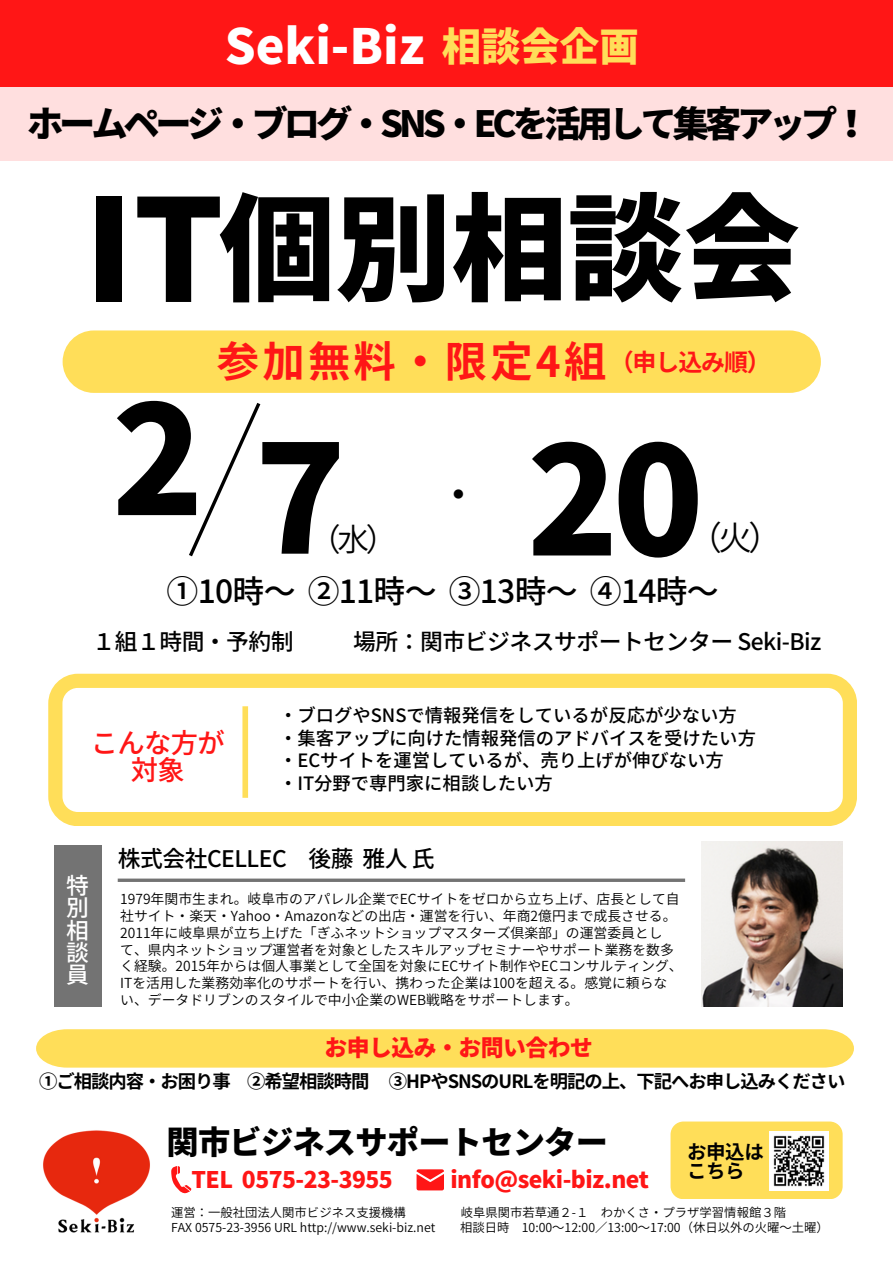
<style>
.page{position:relative;width:893px;height:1264px;background:#fff}
.page>*{position:absolute;margin:0;border:0;box-sizing:border-box;transform-origin:0 0}
.t1{font:900 150.6px "Noto Sans JP";color:#000}
.t2{font:900 150px "Noto Sans JP";color:#000}
.t3{font:900 141.6px "Noto Sans JP";color:#000}
.t4{font:900 116.1px "Noto Sans JP";color:#000}
.t5{font:900 48.45px "Noto Sans JP";color:#fff}
.t6{font:600 44.7px "Noto Sans JP";color:#000}
.t7{font:700 42.3px "Noto Sans JP";letter-spacing:.075em;color:#ff1616}
.t8{font:900 39.45px "Noto Sans JP";color:#ffde59}
.t9{font:900 36.15px "Noto Sans JP";letter-spacing:-.115em;color:#000}
.t10{font:600 33.45px "Noto Sans JP";color:#000}
.t11{font:900 32.25px "Noto Sans JP";letter-spacing:-.025em;color:#000}
.t12{font:500 31.8px "Noto Sans JP";letter-spacing:-.025em;color:#000}
.t13{font:600 31.5px "Noto Sans JP";color:#000}
.t14{font:500 27.3px "Noto Sans JP";letter-spacing:-.025em;color:#ff1616}
.t15{font:700 24px "Noto Sans JP";letter-spacing:-.05em;color:#ff1616}
.t16{font:500 22.8px "Noto Sans JP";letter-spacing:-.025em;color:#000}
.t17{font:900 22.8px "Noto Sans JP";letter-spacing:-.025em;color:#ff1616}
.t18{font:500 22.8px/22.2px "Noto Sans JP";color:#fff;text-align:justify}
.t19{font:700 19.5px "Noto Sans JP";letter-spacing:-.025em;color:#000}
.t20{font:500 18.3px "Noto Sans JP";color:#000}
.t21{font:700 18.3px "Noto Sans JP";letter-spacing:-.055em;color:#000}
.t22{font:600 13.8px/16.8px "Noto Sans JP";color:#000}
.t23{font:600 12.3px "Noto Sans JP";color:#000}
</style>
<div class="page">
<div style="left:0;top:0;width:892px;height:87px;background:#ff1616"></div>
<div style="left:0;top:87px;width:892px;height:74px;background:#ffdfdf"></div>
<div style="left:36px;top:1029px;width:817px;height:38px;background:#ffde59"></div>
<svg style="left:48px;top:673px;width:809px;height:153px"></svg>
<div style="left:242px;top:706px;width:6px;height:91px;background:#ffde59"></div>
<svg style="left:118px;top:878px;width:567px;height:4px;background:#888"></svg>
<img style="left:43px;top:1130px;width:107px;height:103px">
<div style="left:54px;top:845px;width:47px;height:161px;background:#737373"></div>
<svg style="left:171px;top:1166px;width:20px;height:27px"></svg>
<svg style="left:416px;top:1169px;width:27px;height:21px"></svg>
<div style="left:63px;top:330px;width:757px;height:63px;background:#ffde59;border-radius:31px"></div>
<svg style="left:189px;top:403px;width:72px;height:154px"></svg>
<img style="left:701px;top:842px;width:141px;height:164px">
<div style="left:670px;top:1121px;width:172px;height:78px;background:#ffde59;border-radius:13px"></div>
<img style="left:769px;top:1131px;width:59px;height:59px">
<p class="t5" style="left:225px;top:7px;width:201px">Seki-Biz</p>
<h6 class="t8" style="left:442px;top:15px;width:198px">相談会企画</h6>
<p class="t9" style="left:27px;top:95px;width:843px">ホームページ・ブログ・SNS・ECを活用して集客アップ！</p>
<p class="t3" style="left:84px;top:138px;width:142px">IT</p>
<p class="t4" style="left:219px;top:156px;width:582px">個別相談会</p>
<p class="t7" style="left:217px;top:328px;width:391px">参加無料・限定4組</p>
<p class="t15" style="left:609px;top:343px;width:163px">（申し込み順）</p>
<h5 class="t1" style="left:112px;top:340px;width:93px">2</h5>
<p class="t2" style="left:527px;top:381px;width:178px">20</p>
<h1 class="t2" style="left:255px;top:379px;width:93px">7</h1>
<p class="t6" style="left:436px;top:459px;width:46px">・</p>
<p class="t10" style="left:688px;top:511px;width:95px">（火）</p>
<p class="t13" style="left:309px;top:514px;width:90px">（水）</p>
<p class="t12" style="left:166px;top:565px;width:553px">①10時～ ②11時～ ③13時〜 ④14時〜</p>
<p class="t16" style="left:92px;top:624px;width:203px">１組１時間・予約制</p>
<p class="t16" style="left:353px;top:624px;width:469px">場所：関市ビジネスサポートセンター Seki-Biz</p>
<p class="t14" style="left:91px;top:721px;width:136px">こんな方が</p>
<p class="t14" style="left:131px;top:748px;width:56px">対象</p>
<p class="t20" style="left:279px;top:701px;width:457px">・ブログやSNSで情報発信をしているが反応が少ない方</p>
<p class="t20" style="left:279px;top:723px;width:476px">・集客アップに向けた情報発信のアドバイスを受けたい方</p>
<p class="t20" style="left:279px;top:746px;width:444px">・ECサイトを運営しているが、売り上げが伸びない方</p>
<p class="t20" style="left:279px;top:768px;width:273px">・IT分野で専門家に相談したい方</p>
<p class="t18" style="left:66px;top:873px;width:24px">特別相談員</p>
<h4 class="t16" style="left:118px;top:841px;width:316px">株式会社CELLEC 後藤雅人氏</h4>
<p class="t22" style="left:120px;top:889px;width:564px">1979年関市生まれ。岐阜市のアパレル企業でECサイトをゼロから立ち上げ、店長として自社サイト・楽天・Yahoo・Amazonなどの出店・運営を行い、年商2億円まで成長させる。2011年に岐阜県が立ち上げた「ぎふネットショップマスターズ倶楽部」の運営委員とし<br>て、県内ネットショップ運営者を対象としたスキルアップセミナーやサポート業務を数多く経験。2015年からは個人事業として全国を対象にECサイト制作やECコンサルティング、ITを活用した業務効率化のサポートを行い、携わった企業は100を超える。感覚に頼らない、データドリブンのスタイルで中小企業のWEB戦略をサポートします。</p>
<p class="t17" style="left:324px;top:1029px;width:270px">お申し込み・お問い合わせ</p>
<p class="t21" style="left:39px;top:1067px;width:807px">①ご相談内容・お困り事 ②希望相談時間 ③HPやSNSのURLを明記の上、下記へお申し込みください</p>
<h3 class="t11" style="left:166px;top:1116px;width:443px">関市ビジネスサポートセンター</h3>
<p class="t17" style="left:191px;top:1161px;width:203px">TEL 0575-23-3955</p>
<p class="t17" style="left:450px;top:1161px;width:200px">info@seki-biz.net</p>
<p class="t19" style="left:687px;top:1136px;width:78px">お申込は</p>
<p class="t19" style="left:687px;top:1155px;width:59px">こちら</p>
<p class="t23" style="left:171px;top:1202px;width:236px">運営：一般社団法人関市ビジネス支援機構</p>
<p class="t23" style="left:460px;top:1202px;width:327px">岐阜県関市若草通２-１ わかくさ・プラザ学習情報館３階</p>
<p class="t23" style="left:171px;top:1217px;width:266px">FAX 0575-23-3956 URL http://www.seki-biz.net</p>
<p class="t23" style="left:460px;top:1217px;width:370px">相談日時 10:00〜12:00／13:00〜17:00（休日以外の火曜〜土曜）</p>
</div>
